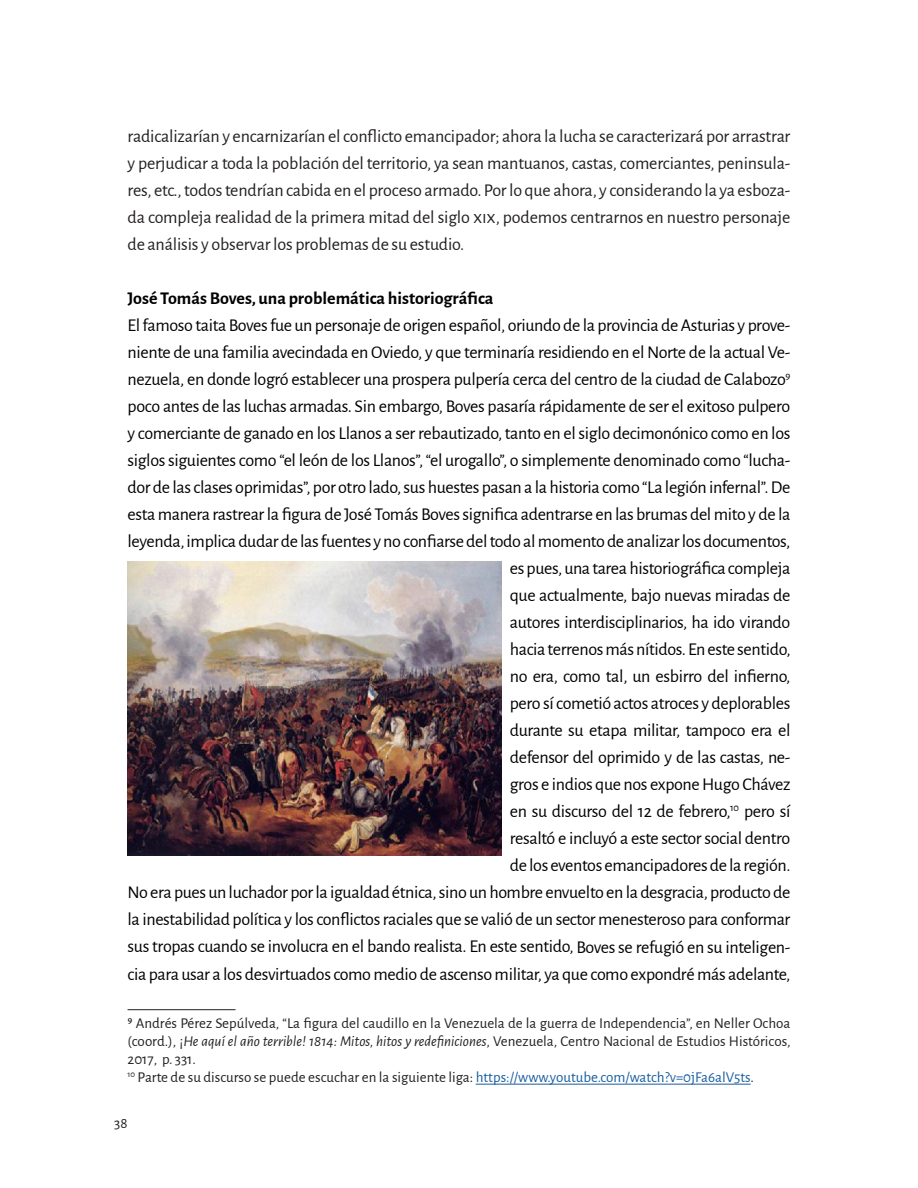
<style>
.page{position:relative;width:918px;height:1188px;background:#fff}
.page>*{position:absolute;margin:0;border:0;box-sizing:border-box;transform-origin:0 0}
.parrafo_primero{font:18px/27px "Alegreya Sans";letter-spacing:-.02em;color:#000;text-align:right}
.parrafo_sangria{font:18px/27px "Alegreya Sans";letter-spacing:-.01em;color:#231f20;text-align:justify}
.subtitulo{font:700 18px "Alegreya Sans";color:#000}
.t1{font:15px/18px "Alegreya Sans";color:#231f20;text-align:justify}
.s1{font-style:italic}
.s2{color:#175d9e}
</style>
<div class="page">
<hr style="left:128px;top:1009px;width:108px;height:1px;background:#231f20">
<hr style="left:476px;top:1084px;width:275px;height:1px;background:#175d9e">
<img style="left:128px;top:561px;width:373px;height:295px">
<p class="parrafo_sangria" style="left:128px;top:122px;width:664px">radicalizarían y encarnizarían el conflicto emancipador; ahora la lucha se caracterizará por arrastrar y perjudicar a toda la población del territorio, ya sean mantuanos, castas, comerciantes, peninsula&shy;res, etc., todos tendrían cabida en el proceso armado. Por lo que ahora, y considerando la ya esboza&shy;da compleja realidad de la primera mitad del siglo xix, podemos centrarnos en nuestro personaje de análisis y observar los problemas de su estudio.</p>
<p class="subtitulo" style="left:128px;top:285px;width:367px">José Tomás Boves, una problemática historiográfica</p>
<p class="parrafo_primero" style="left:128px;top:311px;width:664px">El famoso taita Boves fue un personaje de origen español, oriundo de la provincia de Asturias y prove&shy;niente de una familia avecindada en Oviedo, y que terminaría residiendo en el Norte de la actual Ve&shy;nezuela, en donde logró establecer una prospera pulpería cerca del centro de la ciudad de Calabozo<sup>9 </sup>poco antes de las luchas armadas. Sin embargo, Boves pasaría rápidamente de ser el exitoso pulpero y comerciante de ganado en los Llanos a ser rebautizado, tanto en el siglo decimonónico como en los siglos siguientes como “el león de los Llanos”, “el urogallo”, o simplemente denominado como “lucha&shy;dor de las clases oprimidas”, por otro lado, sus huestes pasan a la historia como “La legión infernal”. De esta manera rastrear la figura de José Tomás Boves significa adentrarse en las brumas del mito y de la leyenda, implica dudar de las fuentes y no confiarse del todo al momento de analizar los documentos, es pues, una tarea historiográfica compleja<br>que actualmente, bajo nuevas miradas de<br>autores interdisciplinarios, ha ido virando<br>hacia terrenos más nítidos. En este sentido,<br>no era, como tal, un esbirro del infierno,<br>pero sí cometió actos atroces y deplorables<br>durante su etapa militar, tampoco era el<br>defensor del oprimido y de las castas, ne-<br>gros e indios que nos expone Hugo Chávez<br>en su discurso del 12 de febrero,<sup>10</sup> pero sí<br>resaltó e incluyó a este sector social dentro<br>de los eventos emancipadores de la región.<br>No era pues un luchador por la igualdad étnica, sino un hombre envuelto en la desgracia, producto de la inestabilidad política y los conflictos raciales que se valió de un sector menesteroso para conformar sus tropas cuando se involucra en el bando realista. En este sentido, Boves se refugió en su inteligen&shy;cia para usar a los desvirtuados como medio de ascenso militar, ya que como expondré más adelante,</p>
<p class="t1" style="left:128px;top:1013px;width:664px">9 Andrés Pérez Sepúlveda, “La figura del caudillo en la Venezuela de la guerra de Independencia”, en Neller Ochoa (coord.), ¡<span class="s1">He aquí el año terrible! 1814: Mitos, hitos y redefiniciones</span>, Venezuela, Centro Nacional de Estudios Históricos, 2017, p. 331.</p>
<p class="t1" style="left:128px;top:1067px;width:628px"><sup>10</sup> Parte de su discurso se puede escuchar en la siguiente liga: <span class="s2">https://www.youtube.com/watch?v=0jFa6alV5ts</span>.</p>
<p class="t1" style="left:114px;top:1113px;width:15px">38</p>
</div>
